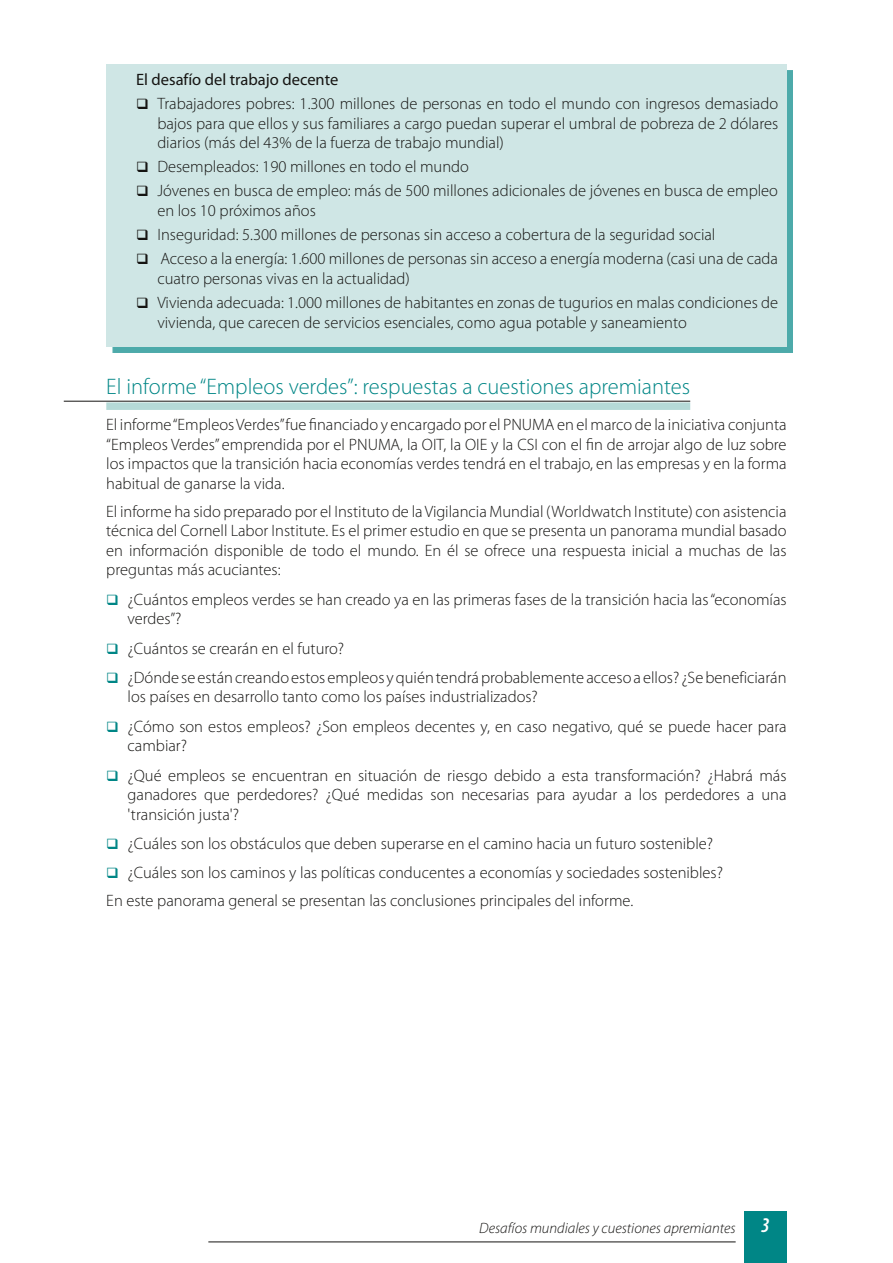
<style>
.page{position:relative;width:893px;height:1263px;background:#fff}
.page>*{position:absolute;margin:0;border:0;box-sizing:border-box;transform-origin:0 0}
.t1{font:300 22.5px "Myriad Pro";color:#008686}
.t2{font:300 16.5px/19.8px "Myriad Pro";color:#151412}
.t3{font:16.5px "Myriad Pro";color:#151412}
.t4{font:italic 300 15px "Myriad Pro";color:#151412}
.s1{color:#008686}
.s2{font-weight:600;font-stretch:condensed;font-size:21px;color:#fff}
</style>
<div class="page">
<hr style="left:208px;top:1242px;width:528px;height:1px;background:#151412">
<div style="left:744px;top:1212px;width:43px;height:51px;background:#008686"></div>
<div style="left:113px;top:70px;width:680px;height:283px;background:#4daaaa"></div>
<div style="left:106px;top:64px;width:681px;height:283px;background:#cfe6e5"></div>
<hr style="left:64px;top:401px;width:626px;height:1px;background:#151412">
<div style="left:106px;top:402px;width:584px;height:8px;background:#b5dad8"></div>
<p class="t3" style="left:136px;top:69px;width:204px">El desafío del trabajo decente</p>
<p class="t2" style="left:157px;top:93px;width:622px;text-align:justify;text-indent:-21px">❑ Trabajadores pobres: 1.300 millones de personas en todo el mundo con ingresos demasiado bajos para que ellos y sus familiares a cargo puedan superar el umbral de pobreza de 2 dólares diarios (más del 43% de la fuerza de trabajo mundial)</p>
<p class="t2" style="left:136px;top:157px;width:334px">❑ Desempleados: 190 millones en todo el mundo</p>
<p class="t2" style="left:157px;top:181px;width:622px;text-indent:-21px">❑ Jóvenes en busca de empleo: más de 500 millones adicionales de jóvenes en busca de empleo en los 10 próximos años</p>
<p class="t2" style="left:136px;top:225px;width:581px">❑ Inseguridad: 5.300 millones de personas sin acceso a cobertura de la seguridad social</p>
<p class="t2" style="left:157px;top:249px;width:622px;text-indent:-21px">❑ Acceso a la energía: 1.600 millones de personas sin acceso a energía moderna (casi una de cada cuatro personas vivas en la actualidad)</p>
<p class="t2" style="left:157px;top:293px;width:622px;text-indent:-21px">❑ Vivienda adecuada: 1.000 millones de habitantes en zonas de tugurios en malas condiciones de vivienda, que carecen de servicios esenciales, como agua potable y saneamiento</p>
<h1 class="t1" style="left:106px;top:373px;width:585px">El informe “Empleos verdes”: respuestas a cuestiones apremiantes</h1>
<p class="t2" style="left:106px;top:415px;width:682px;text-align:justify">El informe “Empleos Verdes” fue financiado y encargado por el PNUMA en el marco de la iniciativa conjunta “Empleos Verdes” emprendida por el PNUMA, la OIT, la OIE y la CSI con el fin de arrojar algo de luz sobre los impactos que la transición hacia economías verdes tendrá en el trabajo, en las empresas y en la forma habitual de ganarse la vida.</p>
<p class="t2" style="left:106px;top:501px;width:682px;text-align:justify">El informe ha sido preparado por el Instituto de la Vigilancia Mundial (Worldwatch Institute) con asistencia técnica del Cornell Labor Institute. Es el primer estudio en que se presenta un panorama mundial basado en información disponible de todo el mundo. En él se ofrece una respuesta inicial a muchas de las preguntas más acuciantes:</p>
<p class="t2" style="left:128px;top:589px;width:661px;text-indent:-21px"><span class="s1">❑</span> ¿Cuántos empleos verdes se han creado ya en las primeras fases de la transición hacia las “economías verdes”?</p>
<p class="t2" style="left:106px;top:638px;width:239px"><span class="s1">❑</span> ¿Cuántos se crearán en el futuro?</p>
<p class="t2" style="left:128px;top:667px;width:661px;text-indent:-21px"><span class="s1">❑</span> ¿Dónde se están creando estos empleos y quién tendrá probablemente acceso a ellos? ¿Se beneficiarán los países en desarrollo tanto como los países industrializados?</p>
<p class="t2" style="left:128px;top:716px;width:661px;text-indent:-21px"><span class="s1">❑</span> ¿Cómo son estos empleos? ¿Son empleos decentes y, en caso negativo, qué se puede hacer para cambiar?</p>
<p class="t2" style="left:128px;top:765px;width:660px;text-align:justify;text-indent:-21px"><span class="s1">❑</span> ¿Qué empleos se encuentran en situación de riesgo debido a esta transformación? ¿Habrá más ganadores que perdedores? ¿Qué medidas son necesarias para ayudar a los perdedores a una 'transición justa'?</p>
<p class="t2" style="left:106px;top:834px;width:608px"><span class="s1">❑</span> ¿Cuáles son los obstáculos que deben superarse en el camino hacia un futuro sostenible?</p>
<p class="t2" style="left:106px;top:859px;width:618px;line-height:28px"><span class="s1">❑</span> ¿Cuáles son los caminos y las políticas conducentes a economías y sociedades sostenibles?<br>En este panorama general se presentan las conclusiones principales del informe.</p>
<p class="t4" style="left:479px;top:1219px;width:292px">Desafíos mundiales y cuestiones apremiantes <span class="s2">3</span></p>
</div>
